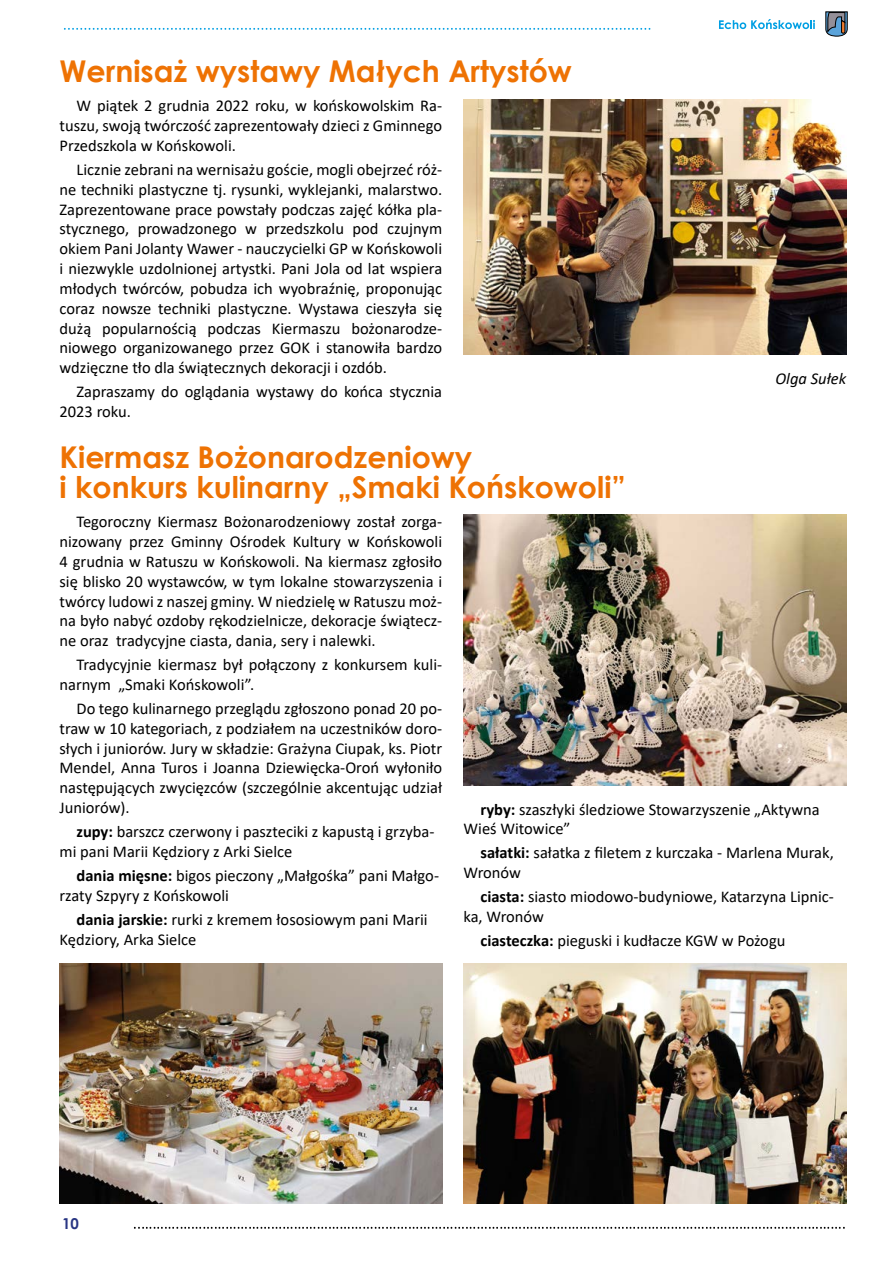
<style>
.page{position:relative;width:893px;height:1263px;background:#fff}
.page>*{position:absolute;margin:0;border:0;box-sizing:border-box;transform-origin:0 0}
.t1{font:700 30px/30px "Century Gothic";color:#ee7203}
.t2{font:16.5px/19.8px "Calibri";color:#000}
.t3{font:italic 16.5px "Calibri";color:#000}
.t4{font:700 15px "Century Gothic";color:#283583}
.s1{font-weight:700}
</style>
<div class="page">
<svg style="left:134px;top:1227px;width:711px;height:2px"></svg>
<svg style="left:719px;top:19px;width:96px;height:10px"></svg>
<svg style="left:64px;top:28px;width:586px;height:2px"></svg>
<svg style="left:825px;top:12px;width:22px;height:24px"></svg>
<img style="left:463px;top:99px;width:383px;height:255px">
<img style="left:463px;top:515px;width:383px;height:270px">
<img style="left:60px;top:963px;width:382px;height:240px">
<img style="left:463px;top:963px;width:383px;height:240px">
<h1 class="t1" style="left:60px;top:55px;width:514px">Wernisaż wystawy Małych Artystów</h1>
<p class="t2" style="left:60px;top:96px;width:384px;text-align:justify;text-indent:17px">W piątek 2 grudnia 2022 roku, w końskowolskim Ra&shy;tuszu, swoją twórczość zaprezentowały dzieci z Gminnego Przedszkola w Końskowoli.</p>
<p class="t2" style="left:60px;top:159px;width:384px;text-align:justify;text-indent:17px">Licznie zebrani na wernisażu goście, mogli obejrzeć róż&shy;ne techniki plastyczne tj. rysunki, wyklejanki, malarstwo.<br>Zaprezentowane prace powstały podczas zajęć kółka pla&shy;stycznego, prowadzonego w przedszkolu pod czujnym okiem Pani Jolanty Wawer - nauczycielki GP w Końskowoli i niezwykle uzdolnionej artystki. Pani Jola od lat wspiera młodych twórców, pobudza ich wyobraźnię, proponując coraz nowsze techniki plastyczne. Wystawa cieszyła się dużą popularnością podczas Kiermaszu bożonarodze&shy;niowego organizowanego przez GOK i stanowiła bardzo wdzięczne tło dla świątecznych dekoracji i ozdób.</p>
<p class="t2" style="left:60px;top:381px;width:384px;text-indent:17px">Zapraszamy do oglądania wystawy do końca stycznia<br>2023 roku.</p>
<h1 class="t1" style="left:60px;top:441px;width:568px">Kiermasz Bożonarodzeniowy<br>i konkurs kulinarny „Smaki Końskowoli”</h1>
<p class="t3" style="left:775px;top:367px;width:72px">Olga Sułek</p>
<p class="t2" style="left:60px;top:511px;width:384px;text-align:justify;text-indent:17px">Tegoroczny Kiermasz Bożonarodzeniowy został zorga&shy;nizowany przez Gminny Ośrodek Kultury w Końskowoli 4 grudnia w Ratuszu w Końskowoli. Na kiermasz zgłosiło się blisko 20 wystawców, w tym lokalne stowarzyszenia i twórcy ludowi z naszej gminy. W niedzielę w Ratuszu moż&shy;na było nabyć ozdoby rękodzielnicze, dekoracje świątecz&shy;ne oraz tradycyjne ciasta, dania, sery i nalewki.</p>
<p class="t2" style="left:60px;top:654px;width:384px;text-indent:17px">Tradycyjnie kiermasz był połączony z konkursem kuli&shy;narnym „Smaki Końskowoli”.</p>
<p class="t2" style="left:60px;top:698px;width:384px;text-align:justify;text-indent:17px">Do tego kulinarnego przeglądu zgłoszono ponad 20 po&shy;traw w 10 kategoriach, z podziałem na uczestników doro&shy;słych i juniorów. Jury w składzie: Grażyna Ciupak, ks. Piotr Mendel, Anna Turos i Joanna Dziewięcka-Oroń wyłoniło następujących zwycięzców (szczególnie akcentując udział Juniorów).</p>
<p class="t2" style="left:60px;top:821px;width:376px;text-indent:17px"><span class="s1">zupy:</span> barszcz czerwony i paszteciki z kapustą i grzyba&shy;mi pani Marii Kędziory z Arki Sielce</p>
<p class="t2" style="left:60px;top:865px;width:381px;text-indent:17px"><span class="s1">dania mięsne:</span> bigos pieczony „Małgośka” pani Małgo&shy;rzaty Szpyry z Końskowoli</p>
<p class="t2" style="left:60px;top:909px;width:370px;text-indent:17px"><span class="s1">dania jarskie:</span> rurki z kremem łososiowym pani Marii<br>Kędziory, Arka Sielce</p>
<p class="t2" style="left:463px;top:799px;width:358px;text-indent:17px"><span class="s1">ryby:</span> szaszłyki śledziowe Stowarzyszenie „Aktywna<br>Wieś Witowice”</p>
<p class="t2" style="left:463px;top:843px;width:372px;text-indent:17px"><span class="s1">sałatki:</span> sałatka z filetem z kurczaka - Marlena Murak,<br>Wronów</p>
<p class="t2" style="left:463px;top:886px;width:372px;text-indent:17px"><span class="s1">ciasta:</span> siasto miodowo-budyniowe, Katarzyna Lipnic&shy;ka, Wronów</p>
<p class="t2" style="left:481px;top:930px;width:306px"><span class="s1">ciasteczka:</span> pieguski i kudłacze KGW w Pożogu</p>
<p class="t4" style="left:62px;top:1212px;width:18px">10</p>
</div>
